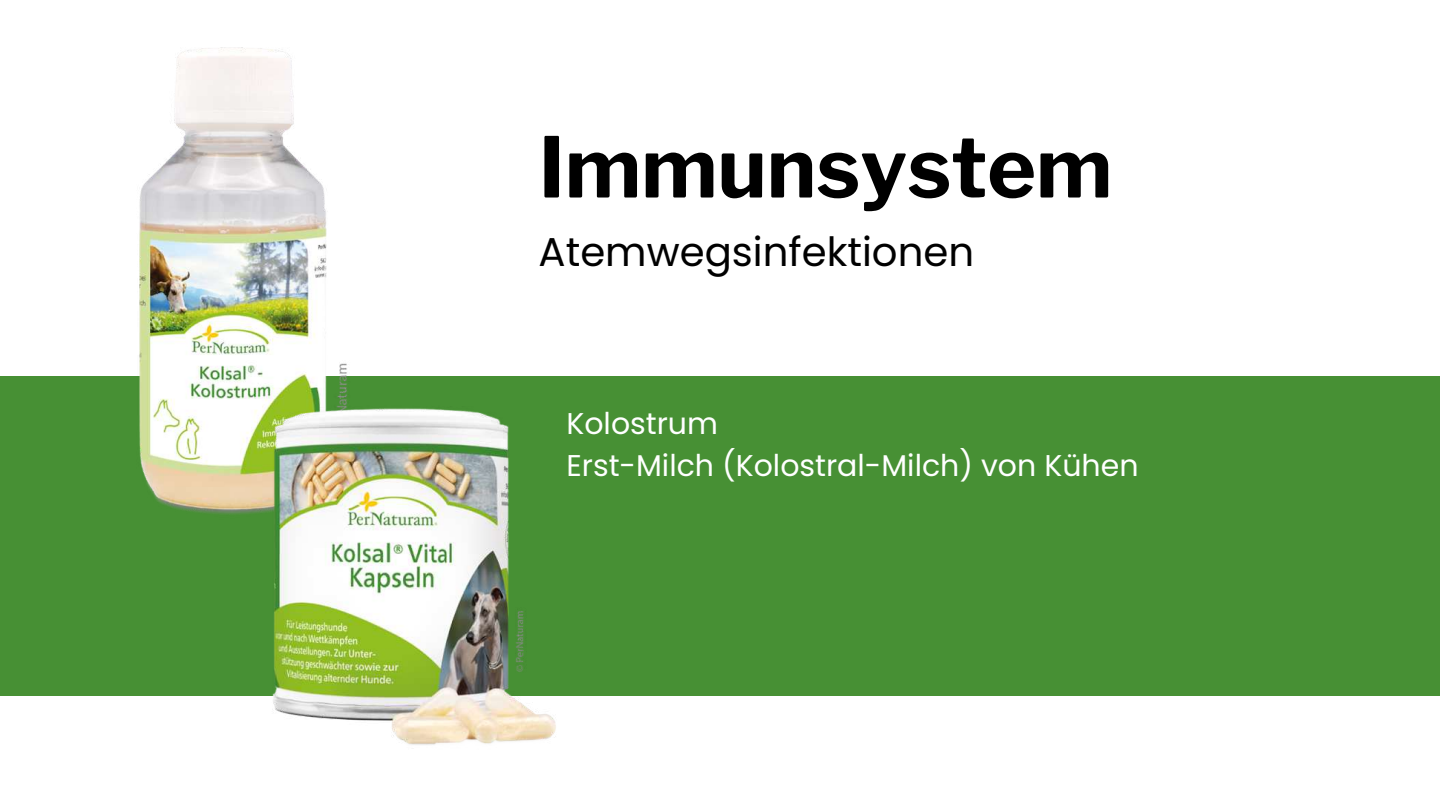
<style>
.page{position:relative;width:1440px;height:810px;background:#fff}
.page>*{position:absolute;margin:0;border:0;box-sizing:border-box;transform-origin:0 0}
.t1{font:700 83.1px "Libre Franklin";color:#000}
.t2{font:40.2px "Poppins";color:#000}
.t3{font:30px/42px "Poppins";color:#fff}
</style>
<div class="page">
<div style="left:0;top:376px;width:1440px;height:320px;background:#479034"></div>
<img style="left:139px;top:47px;width:208px;height:467px">
<img style="left:243px;top:376px;width:313px;height:369px">
<h1 class="t1" style="left:539px;top:117px;width:575px">Immunsystem</h1>
<h2 class="t2" style="left:539px;top:229px;width:437px">Atemwegsinfektionen</h2>
<p class="t3" style="left:566px;top:402px;width:574px">Kolostrum<br>Erst-Milch (Kolostral-Milch) von Kühen</p>
</div>
